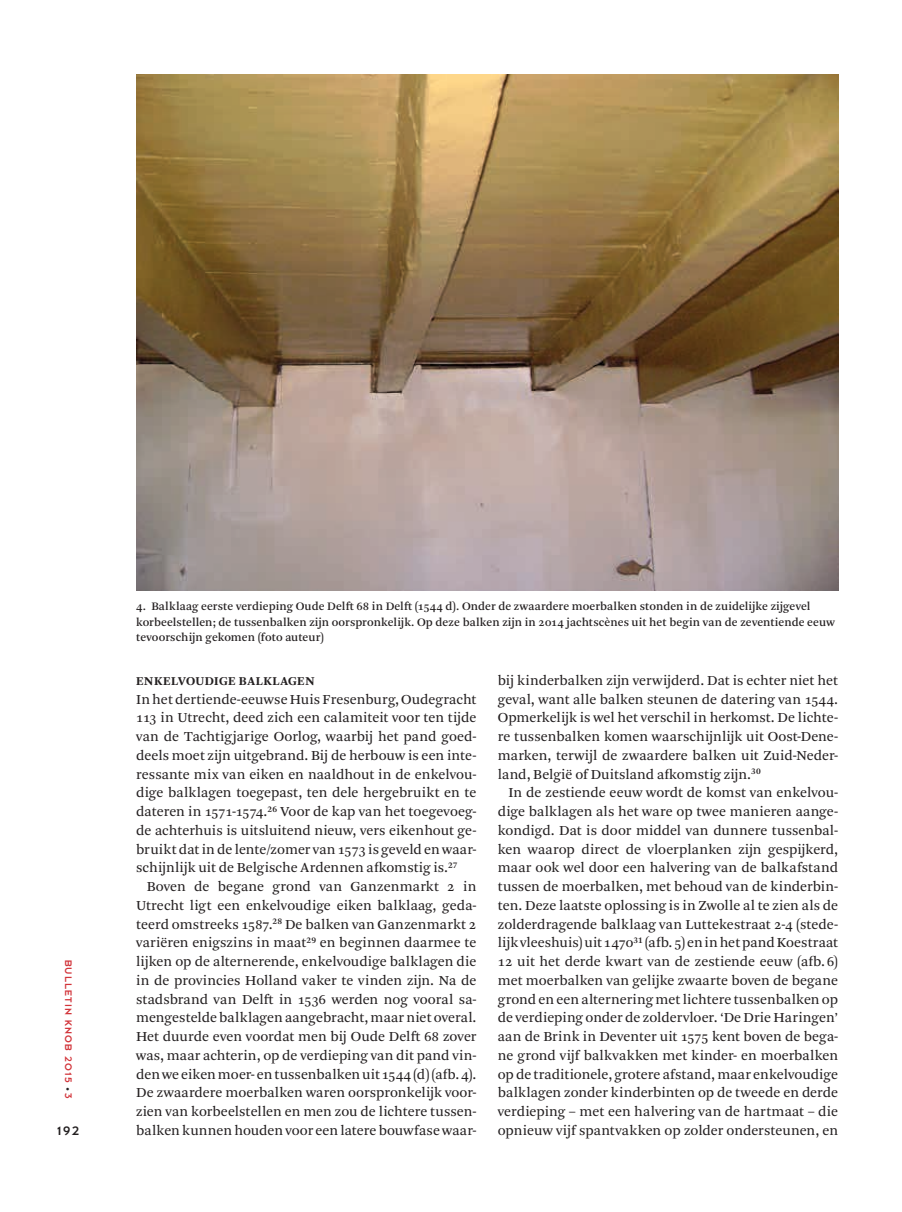
<style>
.page{position:relative;width:902px;height:1212px;background:#fff}
.page>*{position:absolute;margin:0;border:0;box-sizing:border-box;transform-origin:0 0}
.t1{font:14.4px/18.8px "Arnhem Pro Blond";color:#231f20;text-align:justify}
.t2{font:13.5px "Dessau Pro";color:#231f20}
.t3{font:700 12.6px "Arnhem Pro";letter-spacing:.04em;color:#231f20}
.t4{font:12px/15.8px "Arnhem Pro";letter-spacing:.005em;color:#231f20}
.t5{font:10.5px "Dessau Pro";letter-spacing:.11em;color:#d2343a}
.s1{font-size:8.25px;color:#231f20}
</style>
<div class="page">
<img style="left:136px;top:74px;width:702px;height:517px">
<p class="t5" style="left:74px;top:959px;width:141px;rotate:90deg">BULLETIN KNOB 2015 <span class="s1">•</span> 3</p>
<p class="t2" style="left:57px;top:1123px;width:24px">192</p>
<p class="t4" style="left:136px;top:598px;width:700px">4. Balklaag eerste verdieping Oude Delft 68 in Delft (1544 d). Onder de zwaardere moerbalken stonden in de zuidelijke zijgevel korbeelstellen; de tussenbalken zijn oorspronkelijk. Op deze balken zijn in 2014 jachtscènes uit het begin van de zeventiende eeuw tevoorschijn gekomen (foto auteur)</p>
<p class="t3" style="left:136px;top:673px;width:180px">ENKELVOUDIGE BALKLAGEN</p>
<p class="t1" style="left:136px;top:690px;width:342px">In het dertiende-eeuwse Huis Fresenburg, Oudegracht 113 in Utrecht, deed zich een calamiteit voor ten tijde van de Tachtigjarige Oorlog, waarbij het pand goed&shy;deels moet zijn uitgebrand. Bij de herbouw is een inte&shy;ressante mix van eiken en naaldhout in de enkelvou&shy;dige balklagen toegepast, ten dele hergebruikt en te dateren in 1571-1574.<sup>26</sup> Voor de kap van het toegevoeg&shy;de achterhuis is uitsluitend nieuw, vers eikenhout ge&shy;bruikt dat in de lente/zomer van 1573 is geveld en waar&shy;schijnlijk uit de Belgische Ardennen afkomstig is.<sup>27</sup></p>
<p class="t1" style="left:136px;top:877px;width:342px;text-indent:11px">Boven de begane grond van Ganzenmarkt 2 in Utrecht ligt een enkelvoudige eiken balklaag, geda&shy;teerd omstreeks 1587.<sup>28</sup> De balken van Ganzenmarkt 2 variëren enigszins in maat<sup>29</sup> en beginnen daarmee te lijken op de alternerende, enkelvoudige balklagen die in de provincies Holland vaker te vinden zijn. Na de stadsbrand van Delft in 1536 werden nog vooral sa&shy;mengestelde balklagen aangebracht, maar niet overal.<br>Het duurde even voordat men bij Oude Delft 68 zover was, maar achterin, op de verdieping van dit pand vin&shy;den we eiken moer- en tussenbalken uit 1544 (d) (afb.4).<br>De zwaardere moerbalken waren oorspronkelijk voor&shy;zien van korbeelstellen en men zou de lichtere tussen&shy;balken kunnen houden voor een latere bouwfase waar-</p>
<p class="t1" style="left:497px;top:671px;width:342px">bij kinderbalken zijn verwijderd. Dat is echter niet het geval, want alle balken steunen de datering van 1544.<br>Opmerkelijk is wel het verschil in herkomst. De lichte&shy;re tussenbalken komen waarschijnlijk uit Oost-Dene&shy;marken, terwijl de zwaardere balken uit Zuid-Neder&shy;land, België of Duitsland afkomstig zijn.<sup>30</sup></p>
<p class="t1" style="left:497px;top:783px;width:342px;text-indent:11px">In de zestiende eeuw wordt de komst van enkelvou&shy;dige balklagen als het ware op twee manieren aange&shy;kondigd. Dat is door middel van dunnere tussenbal&shy;ken waarop direct de vloerplanken zijn gespijkerd, maar ook wel door een halvering van de balkafstand tussen de moerbalken, met behoud van de kinderbin&shy;ten. Deze laatste oplossing is in Zwolle al te zien als de zolderdragende balklaag van Luttekestraat 2-4 (stede&shy;lijk vleeshuis) uit 1470<sup>31</sup> (afb.5) en in het pand Koestraat 12 uit het derde kwart van de zestiende eeuw (afb.6) met moerbalken van gelijke zwaarte boven de begane grond en een alternering met lichtere tussenbalken op de verdieping onder de zoldervloer. ‘De Drie Haringen’ aan de Brink in Deventer uit 1575 kent boven de bega&shy;ne grond vijf balkvakken met kinder- en moerbalken op de traditionele, grotere afstand, maar enkelvoudige balklagen zonder kinderbinten op de tweede en derde verdieping – met een halvering van de hartmaat – die opnieuw vijf spantvakken op zolder ondersteunen, en</p>
</div>
